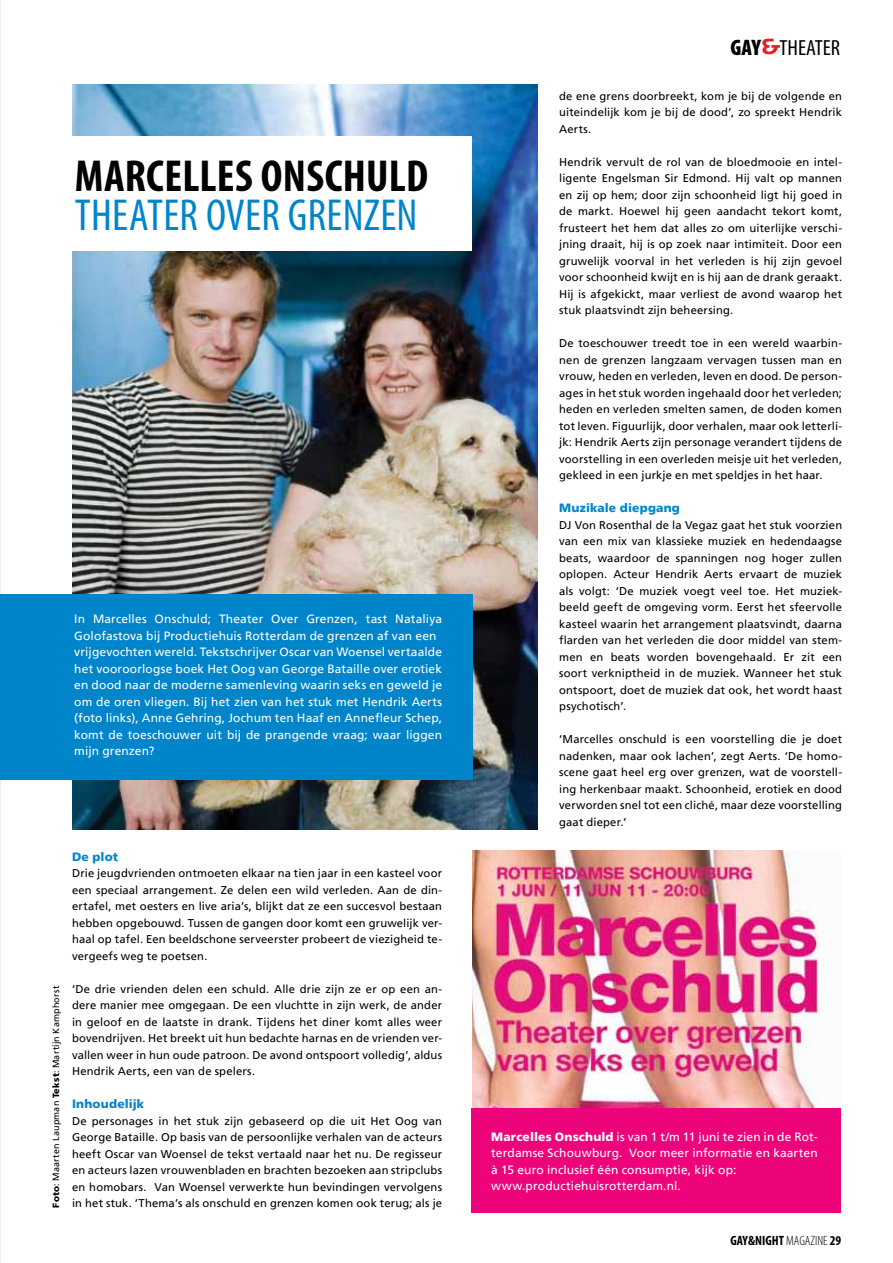
<style>
.page{position:relative;width:893px;height:1263px;background:#fff}
.page>*{position:absolute;margin:0;border:0;box-sizing:border-box;transform-origin:0 0}
.t1{font:condensed 45px "Myriad Pro";letter-spacing:.005em;color:#0085cb}
.t2{font:700 condensed 45px "Myriad Pro";letter-spacing:.005em;color:#000}
.t3{font:condensed 22.05px "Myriad Pro";color:#000;scale:1.04 1}
.t4{font:700 condensed 13.5px "Myriad Pro";color:#000}
.t5{font:12px/16.5px "Frutiger LT";letter-spacing:.01em;color:#fff}
.t6{font:900 12px "Frutiger LT";letter-spacing:.015em;color:#0085cb}
.t7{font:11.25px/16.5px "Frutiger LT";letter-spacing:.015em;color:#000;text-align:justify}
.t8{font:9px "Frutiger LT";letter-spacing:.02em;color:#000}
.s1{font-weight:900}
.s2{font-weight:900;font-size:22.5px}
.s3{font-weight:300}
</style>
<div class="page">
<svg style="left:762px;top:39px;width:18px;height:15px"></svg>
<img style="left:0;top:0;width:1px;height:1263px">
<img style="left:73px;top:85px;width:465px;height:745px">
<img style="left:472px;top:850px;width:347px;height:258px">
<div style="left:26px;top:137px;width:446px;height:114px;background:#fff"></div>
<div style="left:0;top:594px;width:472px;height:185px;background:#0085cb"></div>
<div style="left:471px;top:1108px;width:370px;height:105px;background:#ed047a"></div>
<h1 class="t2" style="left:75px;top:151px;width:355px">MARCELLES ONSCHULD</h1>
<h1 class="t1" style="left:75px;top:191px;width:344px">THEATER OVER GRENZEN</h1>
<p class="t5" style="left:74px;top:611px;width:369px">In Marcelles Onschuld; Theater Over Grenzen, tast Nataliya Golofastova bij Productiehuis Rotterdam de grenzen af van een vrijgevochten wereld. Tekstschrijver Oscar van Woensel vertaalde het vooroorlogse boek Het Oog van George Bataille over erotiek en dood naar de moderne samenleving waarin seks en geweld je om de oren vliegen. Bij het zien van het stuk met Hendrik Aerts (foto links), Anne Gehring, Jochum ten Haaf en Annefleur Schep, komt de toeschouwer uit bij de prangende vraag; waar liggen mijn grenzen?</p>
<p class="t8" style="left:51px;top:1208px;width:224px;rotate:-90deg"><span class="s1">Foto</span>: Maarten Laupman <span class="s1">Tekst</span>: Martijn Kamphorst</p>
<p class="t6" style="left:72px;top:849px;width:48px">De plot</p>
<p class="t7" style="left:72px;top:865px;width:372px">Drie jeugdvrienden ontmoeten elkaar na tien jaar in een kasteel voor een speciaal arrangement. Ze delen een wild verleden. Aan de din&shy;ertafel, met oesters en live aria’s, blijkt dat ze een succesvol bestaan hebben opgebouwd. Tussen de gangen door komt een gruwelijk ver&shy;haal op tafel. Een beeldschone serveerster probeert de viezigheid te&shy;vergeefs weg te poetsen.</p>
<p class="t7" style="left:72px;top:981px;width:372px">‘De drie vrienden delen een schuld. Alle drie zijn ze er op een an&shy;dere manier mee omgegaan. De een vluchtte in zijn werk, de ander in geloof en de laatste in drank. Tijdens het diner komt alles weer bovendrijven. Het breekt uit hun bedachte harnas en de vrienden ver&shy;vallen weer in hun oude patroon. De avond ontspoort volledig’, aldus Hendrik Aerts, een van de spelers.</p>
<p class="t6" style="left:72px;top:1097px;width:74px">Inhoudelijk</p>
<p class="t7" style="left:72px;top:1113px;width:372px">De personages in het stuk zijn gebaseerd op die uit Het Oog van George Bataille. Op basis van de persoonlijke verhalen van de acteurs heeft Oscar van Woensel de tekst vertaald naar het nu. De regisseur en acteurs lazen vrouwenbladen en brachten bezoeken aan stripclubs en homobars. Van Woensel verwerkte hun bevindingen vervolgens in het stuk. ‘Thema’s als onschuld en grenzen komen ook terug; als je</p>
<h2 class="t3" style="left:731px;top:36px;width:107px"><span class="s2">GAY</span> THEATER</h2>
<p class="t7" style="left:559px;top:87px;width:284px">de ene grens doorbreekt, kom je bij de volgende en uiteindelijk kom je bij de dood’, zo spreekt Hendrik Aerts.</p>
<p class="t7" style="left:559px;top:153px;width:285px">Hendrik vervult de rol van de bloedmooie en intel&shy;ligente Engelsman Sir Edmond. Hij valt op mannen en zij op hem; door zijn schoonheid ligt hij goed in de markt. Hoewel hij geen aandacht tekort komt, frusteert het hem dat alles zo om uiterlijke verschi&shy;jning draait, hij is op zoek naar intimiteit. Door een gruwelijk voorval in het verleden is hij zijn gevoel voor schoonheid kwijt en is hij aan de drank geraakt.<br>Hij is afgekickt, maar verliest de avond waarop het stuk plaatsvindt zijn beheersing.</p>
<p class="t7" style="left:559px;top:335px;width:284px">De toeschouwer treedt toe in een wereld waarbin&shy;nen de grenzen langzaam vervagen tussen man en vrouw, heden en verleden, leven en dood. De person&shy;ages in het stuk worden ingehaald door het verleden; heden en verleden smelten samen, de doden komen tot leven. Figuurlijk, door verhalen, maar ook letterli&shy;jk: Hendrik Aerts zijn personage verandert tijdens de voorstelling in een overleden meisje uit het verleden, gekleed in een jurkje en met speldjes in het haar.</p>
<p class="t6" style="left:559px;top:501px;width:122px">Muzikale diepgang</p>
<p class="t7" style="left:559px;top:516px;width:285px">DJ Von Rosenthal de la Vegaz gaat het stuk voorzien van een mix van klassieke muziek en hedendaagse beats, waardoor de spanningen nog hoger zullen oplopen. Acteur Hendrik Aerts ervaart de muziek als volgt: ‘De muziek voegt veel toe. Het muziek&shy;beeld geeft de omgeving vorm. Eerst het sfeervolle kasteel waarin het arrangement plaatsvindt, daarna flarden van het verleden die door middel van stem&shy;men en beats worden bovengehaald. Er zit een soort verkniptheid in de muziek. Wanneer het stuk ontspoort, doet de muziek dat ook, het wordt haast psychotisch’.</p>
<p class="t7" style="left:559px;top:731px;width:284px">‘Marcelles onschuld is een voorstelling die je doet nadenken, maar ook lachen’, zegt Aerts. ‘De homo&shy;scene gaat heel erg over grenzen, wat de voorstell&shy;ing herkenbaar maakt. Schoonheid, erotiek en dood verworden snel tot een cliché, maar deze voorstelling gaat dieper.’</p>
<p class="t5" style="left:491px;top:1128px;width:328px"><span class="s1">Marcelles Onschuld</span> is van 1 t/m 11 juni te zien in de Rot&shy;terdamse Schouwburg. Voor meer informatie en kaarten à 15 euro inclusief één consumptie, kijk op: www.productiehuisrotterdam.nl.</p>
<p class="t4" style="left:730px;top:1233px;width:112px">GAY&amp;NIGHT <span class="s3">MAGAZINE</span> 29</p>
</div>
